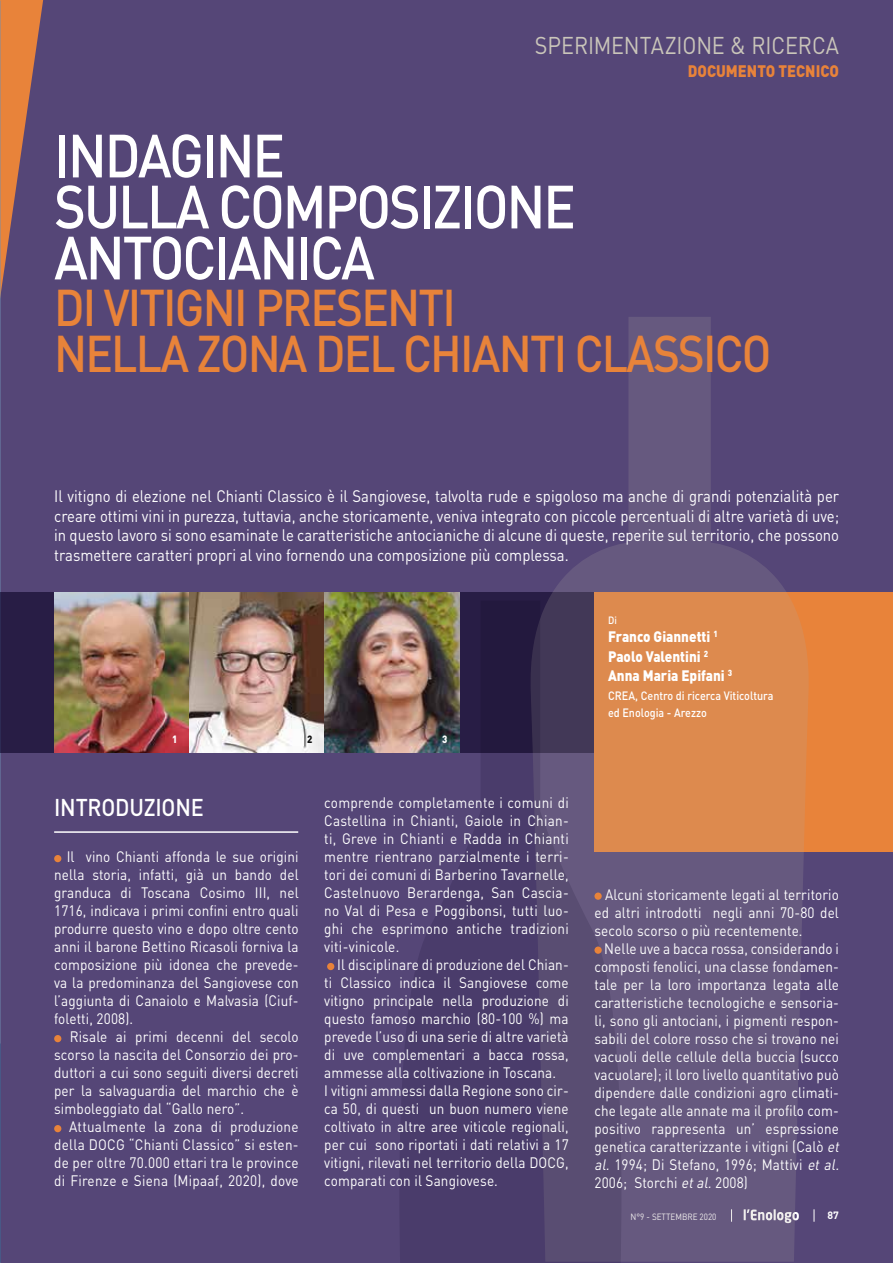
<style>
.page{position:relative;width:893px;height:1263px;background:#554677}
.page>*{position:absolute;margin:0;border:0;box-sizing:border-box;transform-origin:0 0}
.t1{font:500 60px/51px "DIN";letter-spacing:-.04em;color:#fff;scale:.9 1}
.t2{font:500 51px/46.5px "DIN";letter-spacing:-.04em;color:#e8833a;scale:.9 1}
.t3{font:24px "DIN";letter-spacing:-.005em;color:#cac6ba;scale:.9 1}
.t4{font:500 24px "DIN";letter-spacing:-.01em;color:#fff;scale:.9 1}
.t5{font:16.5px/19.5px "DIN";color:#fff;text-align:justify;scale:.9 1}
.t6{font:900 16.5px "DIN";color:#e8833a;scale:.9 1}
.t7{font:15px/18px "DIN";letter-spacing:.01em;color:#fff;text-align:justify;scale:.9 1}
.t8{font:900 15px/19.2px "DIN";color:#fff;scale:.9 1}
.t9{font:500 12px/17px "DIN";color:#fff;scale:.9 1}
.t10{font:700 10.5px "DIN";color:#fff}
.t11{font:900 10.5px "DIN";color:#fff;scale:.9 1}
.t12{font:500 10.5px "DIN";color:#fff;scale:.9 1}
.t13{font:900 10.5px "DIN";color:#121212;scale:.9 1}
.t14{font:9px "DIN";color:#fff;scale:.9 1}
.s1{font-style:italic}
</style>
<div class="page">
<svg style="left:1px;top:0;width:43px;height:292px"></svg>
<svg style="left:814px;top:1209px;width:1px;height:13px"></svg>
<svg style="left:0;top:0;width:1px;height:311px"></svg>
<div style="left:0;top:592px;width:893px;height:161px;background:#281d45"></div>
<div style="left:594px;top:592px;width:299px;height:259px;background:#e8833a"></div>
<svg style="left:548px;top:317px;width:262px;height:945px;fill:#66597d"></svg>
<svg style="left:400px;top:601px;width:223px;height:662px"></svg>
<hr style="left:54px;top:831px;width:244px;height:2px;background:#fff">
<div style="left:54px;top:855px;width:7px;height:7px;background:#e8833a;border-radius:50%"></div>
<div style="left:54px;top:1035px;width:7px;height:7px;background:#e8833a;border-radius:50%"></div>
<div style="left:54px;top:1125px;width:7px;height:7px;background:#e8833a;border-radius:50%"></div>
<div style="left:327px;top:963px;width:7px;height:7px;background:#e8833a;border-radius:50%"></div>
<div style="left:594px;top:892px;width:8px;height:8px;background:#e8833a;border-radius:50%"></div>
<div style="left:594px;top:946px;width:8px;height:8px;background:#e8833a;border-radius:50%"></div>
<img style="left:54px;top:592px;width:135px;height:161px">
<img style="left:189px;top:592px;width:136px;height:161px">
<img style="left:325px;top:592px;width:135px;height:161px">
<h3 class="t3" style="left:535px;top:30px;width:340px">SPERIMENTAZIONE &amp; RICERCA</h3>
<p class="t6" style="left:688px;top:60px;width:169px">DOCUMENTO TECNICO</p>
<h1 class="t1" style="left:54px;top:128px;width:581px">INDAGINE<br>SULLA COMPOSIZIONE<br>ANTOCIANICA</h1>
<h2 class="t2" style="left:54px;top:283px;width:798px">DI VITIGNI PRESENTI<br>NELLA ZONA DEL CHIANTI CLASSICO</h2>
<p class="t5" style="left:54px;top:486px;width:874px">Il vitigno di elezione nel Chianti Classico è il Sangiovese, talvolta rude e spigoloso ma anche di grandi potenzialità per creare ottimi vini in purezza, tuttavia, anche storicamente, veniva integrato con piccole percentuali di altre varietà di uve; in questo lavoro si sono esaminate le caratteristiche antocianiche di alcune di queste, reperite sul territorio, che possono trasmettere caratteri propri al vino fornendo una composizione più complessa.</p>
<p class="t11" style="left:172px;top:732px;width:7px">1</p>
<p class="t13" style="left:307px;top:732px;width:7px">2</p>
<p class="t11" style="left:442px;top:732px;width:7px">3</p>
<h3 class="t4" style="left:54px;top:792px;width:168px">INTRODUZIONE</h3>
<p class="t7" style="left:54px;top:847px;width:273px;text-indent:13px">Il vino Chianti affonda le sue origini nella storia, infatti, già un bando del granduca di Toscana Cosimo III, nel 1716, indicava i primi confini entro quali produrre questo vino e dopo oltre cento anni il barone Bettino Ricasoli forniva la composizione più idonea che prevede&shy;va la predominanza del Sangiovese con l’aggiunta di Canaiolo e Malvasia (Ciuf&shy;foletti, 2008).</p>
<p class="t7" style="left:54px;top:1027px;width:273px;text-indent:16px">Risale ai primi decenni del secolo scorso la nascita del Consorzio dei pro&shy;duttori a cui sono seguiti diversi decreti per la salvaguardia del marchio che è simboleggiato dal “Gallo nero”.</p>
<p class="t7" style="left:54px;top:1117px;width:273px;text-indent:15px">Attualmente la zona di produzione della DOCG “Chianti Classico” si esten&shy;de per oltre 70.000 ettari tra le province di Firenze e Siena (Mipaaf, 2020), dove</p>
<p class="t7" style="left:324px;top:793px;width:273px">comprende completamente i comuni di Castellina in Chianti, Gaiole in Chian&shy;ti, Greve in Chianti e Radda in Chianti mentre rientrano parzialmente i terri&shy;tori dei comuni di Barberino Tavarnelle, Castelnuovo Berardenga, San Cascia&shy;no Val di Pesa e Poggibonsi, tutti luo&shy;ghi che esprimono antiche tradizioni viti-vinicole.</p>
<p class="t7" style="left:324px;top:955px;width:273px;text-align:left;text-indent:13px">Il disciplinare di produzione del Chian&shy;ti Classico indica il Sangiovese come vitigno principale nella produzione di questo famoso marchio (80-100 %) ma prevede l’uso di una serie di altre varietà di uve complementari a bacca rossa, ammesse alla coltivazione in Toscana.<br>I vitigni ammessi dalla Regione sono cir&shy;ca 50, di questi un buon numero viene coltivato in altre aree viticole regionali, per cui sono riportati i dati relativi a 17 vitigni, rilevati nel territorio della DOCG, comparati con il Sangiovese.</p>
<p class="t12" style="left:608px;top:614px;width:11px">Di</p>
<p class="t8" style="left:608px;top:626px;width:139px">Franco Giannetti <sup>1<br></sup>Paolo Valentini <sup>2<br></sup>Anna Maria Epifani <sup>3</sup></p>
<p class="t9" style="left:608px;top:687px;width:185px">CREA, Centro di ricerca Viticoltura ed Enologia - Arezzo</p>
<p class="t7" style="left:594px;top:885px;width:273px;text-indent:11px">Alcuni storicamente legati al territorio ed altri introdotti negli anni 70-80 del secolo scorso o più recentemente.</p>
<p class="t7" style="left:594px;top:939px;width:277px;text-align:left;text-indent:10px">Nelle uve a bacca rossa, considerando i composti fenolici, una classe fondamen&shy;tale per la loro importanza legata alle caratteristiche tecnologiche e sensoria&shy;li, sono gli antociani, i pigmenti respon&shy;sabili del colore rosso che si trovano nei vacuoli delle cellule della buccia (succo vacuolare); il loro livello quantitativo può dipendere dalle condizioni agro climati&shy;che legate alle annate ma il profilo com&shy;positivo rappresenta un’ espressione genetica caratterizzante i vitigni (Calò <span class="s1">et al.</span> 1994; Di Stefano, 1996; Mattivi <span class="s1">et al.<br></span>2006; Storchi <span class="s1">etal.</span>2008)</p>
<p class="t14" style="left:631px;top:1211px;width:97px">N°9 - SETTEMBRE 2020</p>
<p class="t10" style="left:828px;top:1208px;width:13px">87</p>
</div>
